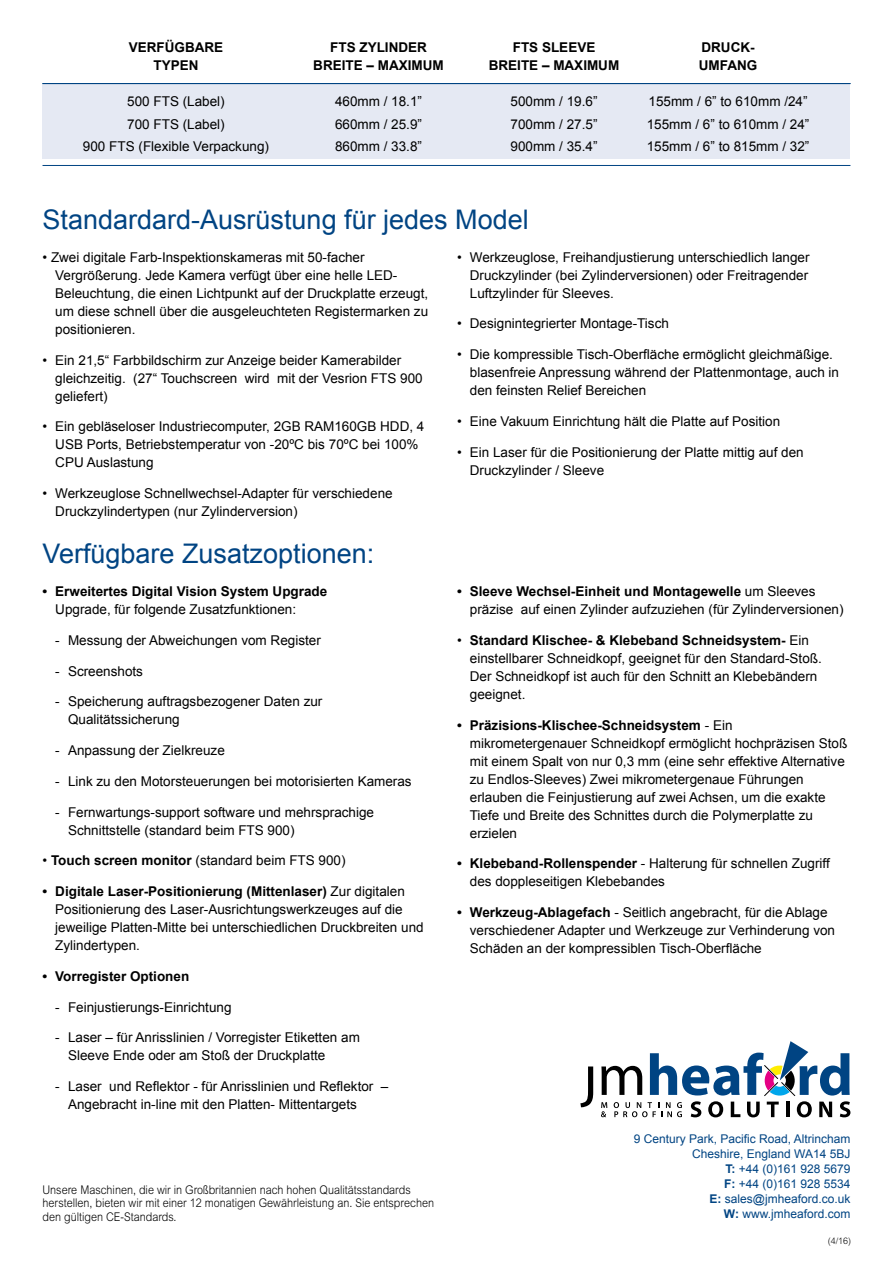
<style>
.page{position:relative;width:893px;height:1263px;background:#fff}
.page>*{position:absolute;margin:0;border:0;box-sizing:border-box;transform-origin:0 0}
.t1{font:27px "Arial";color:#004483}
.t2{font:13.5px/18px "Arial";color:#000}
.t3{font:700 13.5px "Arial";color:#000}
.t4{font:300 12px/13.5px "Arial";color:#000;scale:.9 1}
.t5{font:12px/15px "Arial";color:#004483;text-align:right}
.t6{font:300 9px "Arial";color:#000}
.s1{font-weight:700}
</style>
<div class="page">
<svg style="left:580px;top:1066px;width:13px;height:41px"></svg>
<svg style="left:601px;top:1041px;width:249px;height:76px"></svg>
<div style="left:43px;top:83px;width:807px;height:76px;background:#e5e9f3"></div>
<hr style="left:43px;top:83px;width:807px;height:1px;background:#004483">
<hr style="left:43px;top:165px;width:807px;height:1px;background:#004483">
<p class="t3" style="left:129px;top:39px;width:96px">VERFÜGBARE</p>
<p class="t3" style="left:330px;top:39px;width:98px">FTS ZYLINDER</p>
<p class="t3" style="left:513px;top:39px;width:84px">FTS SLEEVE</p>
<p class="t3" style="left:701px;top:39px;width:55px">DRUCK-</p>
<p class="t3" style="left:154px;top:57px;width:47px">TYPEN</p>
<p class="t3" style="left:313px;top:57px;width:132px">BREITE – MAXIMUM</p>
<p class="t3" style="left:489px;top:57px;width:132px">BREITE – MAXIMUM</p>
<p class="t3" style="left:699px;top:57px;width:60px">UMFANG</p>
<p class="t2" style="left:127px;top:93px;width:99px">500 FTS (Label)</p>
<p class="t2" style="left:335px;top:93px;width:89px">460mm / 18.1”</p>
<p class="t2" style="left:510px;top:93px;width:89px">500mm / 19.6”</p>
<p class="t2" style="left:648px;top:93px;width:161px">155mm / 6” to 610mm /24”</p>
<p class="t2" style="left:127px;top:115px;width:99px">700 FTS (Label)</p>
<p class="t2" style="left:335px;top:115px;width:89px">660mm / 25.9”</p>
<p class="t2" style="left:510px;top:115px;width:89px">700mm / 27.5”</p>
<p class="t2" style="left:647px;top:115px;width:164px">155mm / 6” to 610mm / 24”</p>
<p class="t2" style="left:83px;top:137px;width:188px">900 FTS (Flexible Verpackung)</p>
<p class="t2" style="left:335px;top:137px;width:89px">860mm / 33.8”</p>
<p class="t2" style="left:510px;top:137px;width:89px">900mm / 35.4”</p>
<p class="t2" style="left:647px;top:137px;width:164px">155mm / 6” to 815mm / 32”</p>
<h1 class="t1" style="left:43px;top:202px;width:488px">Standardard-Ausrüstung für jedes Model</h1>
<p class="t2" style="left:55px;top:248px;width:374px;text-indent:-13px">• Zwei digitale Farb-Inspektionskameras mit 50-facher Vergrößerung. Jede Kamera verfügt über eine helle LED-Beleuchtung, die einen Lichtpunkt auf der Druckplatte erzeugt, um diese schnell über die ausgeleuchteten Registermarken zu positionieren.</p>
<p class="t2" style="left:55px;top:351px;width:369px;text-indent:-13px">• Ein 21,5“ Farbbildschirm zur Anzeige beider Kamerabilder gleichzeitig. (27“ Touchscreen wird mit der Vesrion FTS 900 geliefert)</p>
<p class="t2" style="left:55px;top:418px;width:371px;text-indent:-13px">• Ein gebläseloser Industriecomputer, 2GB RAM160GB HDD, 4<br>USB Ports, Betriebstemperatur von -20ºC bis 70ºC bei 100%<br>CPU Auslastung</p>
<p class="t2" style="left:55px;top:484px;width:339px;text-indent:-13px">• Werkzeuglose Schnellwechsel-Adapter für verschiedene<br>Druckzylindertypen (nur Zylinderversion)</p>
<h1 class="t1" style="left:43px;top:536px;width:333px">Verfügbare Zusatzoptionen:</h1>
<p class="t3" style="left:43px;top:582px;width:286px">• Erweitertes Digital Vision System Upgrade</p>
<p class="t2" style="left:55px;top:600px;width:242px">Upgrade, für folgende Zusatzfunktionen:</p>
<p class="t2" style="left:55px;top:631px;width:267px">- Messung der Abweichungen vom Register</p>
<p class="t2" style="left:55px;top:662px;width:89px">- Screenshots</p>
<p class="t2" style="left:68px;top:693px;width:256px;text-indent:-13px">- Speicherung auftragsbezogener Daten zur<br>Qualitätssicherung</p>
<p class="t2" style="left:55px;top:741px;width:171px">- Anpassung der Zielkreuze</p>
<p class="t2" style="left:55px;top:772px;width:358px">- Link zu den Motorsteuerungen bei motorisierten Kameras</p>
<p class="t2" style="left:68px;top:803px;width:308px;text-indent:-13px">- Fernwartungs-support software und mehrsprachige<br>Schnittstelle (standard beim FTS 900)</p>
<p class="t2" style="left:43px;top:852px;width:305px">• <span class="s1">Touch screen monitor</span> (standard beim FTS 900)</p>
<p class="t2" style="left:55px;top:882px;width:370px;text-indent:-13px"><span class="s1">• Digitale Laser-Positionierung (Mittenlaser)</span> Zur digitalen Positionierung des Laser-Ausrichtungswerkzeuges auf die jeweilige Platten-Mitte bei unterschiedlichen Druckbreiten und Zylindertypen.</p>
<p class="t3" style="left:43px;top:967px;width:148px">• Vorregister Optionen</p>
<p class="t2" style="left:55px;top:998px;width:178px">- Feinjustierungs-Einrichtung</p>
<p class="t2" style="left:68px;top:1029px;width:293px;text-indent:-13px">- Laser – für Anrisslinien / Vorregister Etiketten am<br>Sleeve Ende oder am Stoß der Druckplatte</p>
<p class="t2" style="left:68px;top:1077px;width:322px;text-indent:-13px">- Laser und Reflektor - für Anrisslinien und Reflektor –<br>Angebracht in-line mit den Platten- Mittentargets</p>
<p class="t4" style="left:43px;top:1182px;width:437px">Unsere Maschinen, die wir in Großbritannien nach hohen Qualitätsstandards herstellen, bieten wir mit einer 12 monatigen Gewährleistung an. Sie entsprechen den gültigen CE-Standards.</p>
<p class="t2" style="left:470px;top:248px;width:341px;text-align:justify;text-indent:-13px">• Werkzeuglose, Freihandjustierung unterschiedlich langer Druckzylinder (bei Zylinderversionen) oder Freitragender Luftzylinder für Sleeves.</p>
<p class="t2" style="left:457px;top:315px;width:213px">• Designintegrierter Montage-Tisch</p>
<p class="t2" style="left:470px;top:346px;width:371px;text-indent:-13px">• Die kompressible Tisch-Oberfläche ermöglicht gleichmäßige. blasenfreie Anpressung während der Plattenmontage, auch in den feinsten Relief Bereichen</p>
<p class="t2" style="left:457px;top:412px;width:325px">• Eine Vakuum Einrichtung hält die Platte auf Position</p>
<p class="t2" style="left:470px;top:443px;width:335px;text-indent:-13px">• Ein Laser für die Positionierung der Platte mittig auf den<br>Druckzylinder / Sleeve</p>
<p class="t2" style="left:470px;top:582px;width:375px;text-indent:-13px"><span class="s1">• Sleeve Wechsel-Einheit und Montagewelle</span> um Sleeves präzise auf einen Zylinder aufzuziehen (für Zylinderversionen)</p>
<p class="t2" style="left:470px;top:631px;width:353px;text-indent:-13px">• <span class="s1">Standard Klischee- &amp; Klebeband Schneidsystem-</span> Ein einstellbarer Schneidkopf, geeignet für den Standard-Stoß.<br>Der Schneidkopf ist auch für den Schnitt an Klebebändern geeignet.</p>
<p class="t2" style="left:470px;top:716px;width:379px;text-indent:-13px"><span class="s1">• Präzisions-Klischee-Schneidsystem</span> - Ein mikrometergenauer Schneidkopf ermöglicht hochpräzisen Stoß mit einem Spalt von nur 0,3 mm (eine sehr effektive Alternative zu Endlos-Sleeves) Zwei mikrometergenaue Führungen erlauben die Feinjustierung auf zwei Achsen, um die exakte Tiefe und Breite des Schnittes durch die Polymerplatte zu erzielen</p>
<p class="t2" style="left:470px;top:855px;width:361px;text-indent:-13px"><span class="s1">• Klebeband-Rollenspender</span> - Halterung für schnellen Zugriff des doppleseitigen Klebebandes</p>
<p class="t2" style="left:470px;top:903px;width:367px;text-indent:-13px"><span class="s1">• Werkzeug-Ablagefach</span> - Seitlich angebracht, für die Ablage verschiedener Adapter und Werkzeuge zur Verhinderung von<br>Schäden an der kompressiblen Tisch-Oberfläche</p>
<p class="t5" style="left:634px;top:1132px;width:218px">9 Century Park, Pacific Road, Altrincham<br>Cheshire, England WA14 5BJ<br><span class="s1">T:</span> +44 (0)161 928 5679<br><span class="s1">F:</span> +44 (0)161 928 5534<br><span class="s1">E:</span> sales@jmheaford.co.uk<br><span class="s1">W:</span> www.jmheaford.com</p>
<p class="t6" style="left:828px;top:1235px;width:25px">(4/16)</p>
</div>
